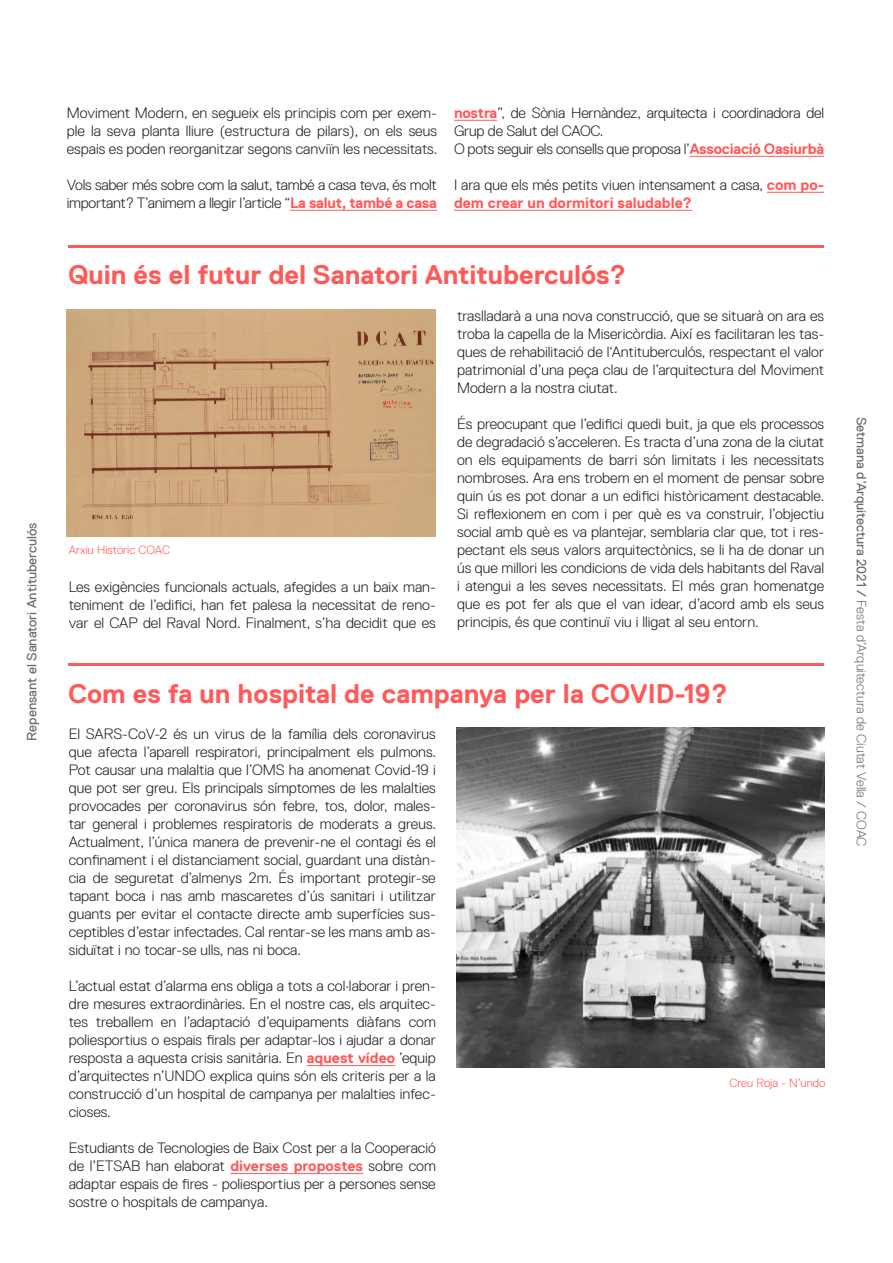
<style>
.page{position:relative;width:893px;height:1263px;background:#fff}
.page>*{position:absolute;margin:0;border:0;box-sizing:border-box;transform-origin:0 0}
.t1{font:700 27px "Replica Pro";color:#ff5a5a}
.t2{font:300 15px/18px "Replica Pro";color:#231f20;text-align:justify}
.t3{font:300 13.5px "Replica Pro";color:#6c6d70}
.t4{font:13.5px "Replica Pro";color:#6c6d70}
.t5{font:300 12px "Replica Pro";color:#ff5a5a}
.s1{font-weight:700;color:#ff5a5a}
.s2{font-weight:400}
</style>
<div class="page">
<img style="left:67px;top:309px;width:369px;height:228px">
<hr style="left:69px;top:245px;width:755px;height:2px;background:#ff5a5a">
<hr style="left:307px;top:1065px;width:88px;height:1px;background:#ff5a5a">
<hr style="left:230px;top:1173px;width:133px;height:1px;background:#ff5a5a">
<img style="left:456px;top:727px;width:368px;height:340px">
<hr style="left:69px;top:663px;width:755px;height:2px;background:#ff5a5a">
<hr style="left:290px;top:210px;width:147px;height:1px;background:#ff5a5a">
<hr style="left:454px;top:120px;width:43px;height:1px;background:#ff5a5a">
<hr style="left:690px;top:156px;width:134px;height:1px;background:#ff5a5a">
<hr style="left:767px;top:192px;width:57px;height:1px;background:#ff5a5a">
<hr style="left:454px;top:210px;width:238px;height:1px;background:#ff5a5a">
<p class="t4" style="left:24px;top:741px;width:220px;rotate:-90deg">Repensant el Sanatori Antituberculós</p>
<p class="t2" style="left:67px;top:104px;width:372px">Moviment Modern, en segueix els principis com per exem&shy;ple la seva planta lliure (estructura de pilars), on els seus espais es poden reorganitzar segons canviïn les necessitats.</p>
<p class="t2" style="left:67px;top:176px;width:372px">Vols saber més sobre com la salut, també a casa teva, és molt important? T’animem a llegir l’article “<span class="s1">La salut, també a casa</span></p>
<p class="t2" style="left:454px;top:104px;width:372px"><span class="s1">nostra</span>”, de Sònia Hernàndez, arquitecta i coordinadora del<br>Grup de Salut del CAOC.</p>
<p class="t2" style="left:454px;top:140px;width:372px">O pots seguir els consells que proposa l’<span class="s1">Associació Oasiurbà</span></p>
<p class="t2" style="left:454px;top:176px;width:372px">I ara que els més petits viuen intensament a casa, <span class="s1">com po&shy;dem crear un dormitori saludable?</span></p>
<p class="t1" style="left:68px;top:260px;width:560px">Quin és el futur del Sanatori Antituberculós?</p>
<p class="t5" style="left:69px;top:543px;width:103px">Arxiu Històric COAC</p>
<p class="t2" style="left:69px;top:578px;width:369px">Les exigències funcionals actuals, afegides a un baix man&shy;teniment de l’edifici, han fet palesa la necessitat de reno&shy;var el CAP del Raval Nord. Finalment, s’ha decidit que es</p>
<p class="t2" style="left:457px;top:307px;width:369px">traslladarà a una nova construcció, que se situarà on ara es troba la capella de la Misericòrdia. Així es facilitaran les tas&shy;ques de rehabilitació de l‘Antituberculós, respectant el valor patrimonial d’una peça clau de l’arquitectura del Moviment Modern a la nostra ciutat.</p>
<p class="t2" style="left:457px;top:415px;width:369px">És preocupant que l’edifici quedi buit, ja que els processos de degradació s’acceleren. Es tracta d’una zona de la ciutat on els equipaments de barri són limitats i les necessitats nombroses. Ara ens trobem en el moment de pensar sobre quin ús es pot donar a un edifici històricament destacable.<br>Si reflexionem en com i per què es va construir, l’objectiu social amb què es va plantejar, semblaria clar que, tot i res&shy;pectant els seus valors arquitectònics, se li ha de donar un ús que millori les condicions de vida dels habitants del Raval i atengui a les seves necessitats. El més gran homenatge que es pot fer als que el van idear, d’acord amb els seus principis, és que continuï viu i lligat al seu entorn.</p>
<p class="t1" style="left:68px;top:678px;width:661px">Com es fa un hospital de campanya per la COVID-19?</p>
<p class="t2" style="left:69px;top:725px;width:369px">El SARS-CoV-2 és un virus de la família dels coronavirus que afecta l’aparell respiratori, principalment els pulmons.<br>Pot causar una malaltia que l’OMS ha anomenat Covid-19 i que pot ser greu. Els principals símptomes de les malalties provocades per coronavirus són febre, tos, dolor, males&shy;tar general i problemes respiratoris de moderats a greus.<br>Actualment, l’única manera de prevenir-ne el contagi és el confinament i el distanciament social, guardant una distàn&shy;cia de seguretat d’almenys 2m. És important protegir-se tapant boca i nas amb mascaretes d’ús sanitari i utilitzar guants per evitar el contacte directe amb superfícies sus&shy;ceptibles d’estar infectades. Cal rentar-se les mans amb as&shy;siduïtat i no tocar-se ulls, nas ni boca.</p>
<p class="t2" style="left:69px;top:977px;width:369px">L’actual estat d’alarma ens obliga a tots a col·laborar i pren&shy;dre mesures extraordinàries. En el nostre cas, els arquitec&shy;tes treballem en l’adaptació d’equipaments diàfans com poliesportius o espais firals per adaptar-los i ajudar a donar resposta a aquesta crisis sanitària. En <span class="s1">aquest vídeo</span> ’equip d’arquitectes n’UNDO explica quins són els criteris per a la construcció d’un hospital de campanya per malalties infec&shy;cioses.</p>
<p class="t2" style="left:69px;top:1139px;width:369px">Estudiants de Tecnologies de Baix Cost per a la Cooperació de l’ETSAB han elaborat <span class="s1">diverses propostes</span> sobre com adaptar espais de fires - poliesportius per a persones sense sostre o hospitals de campanya.</p>
<p class="t5" style="left:729px;top:1076px;width:98px">Creu Roja - N’undo</p>
<p class="t3" style="left:869px;top:417px;width:431px;rotate:90deg"><span class="s2">Setmana d’Arquitectura 2021 /</span> Festa d’Arquitectura de Ciutat Vella / COAC</p>
</div>
